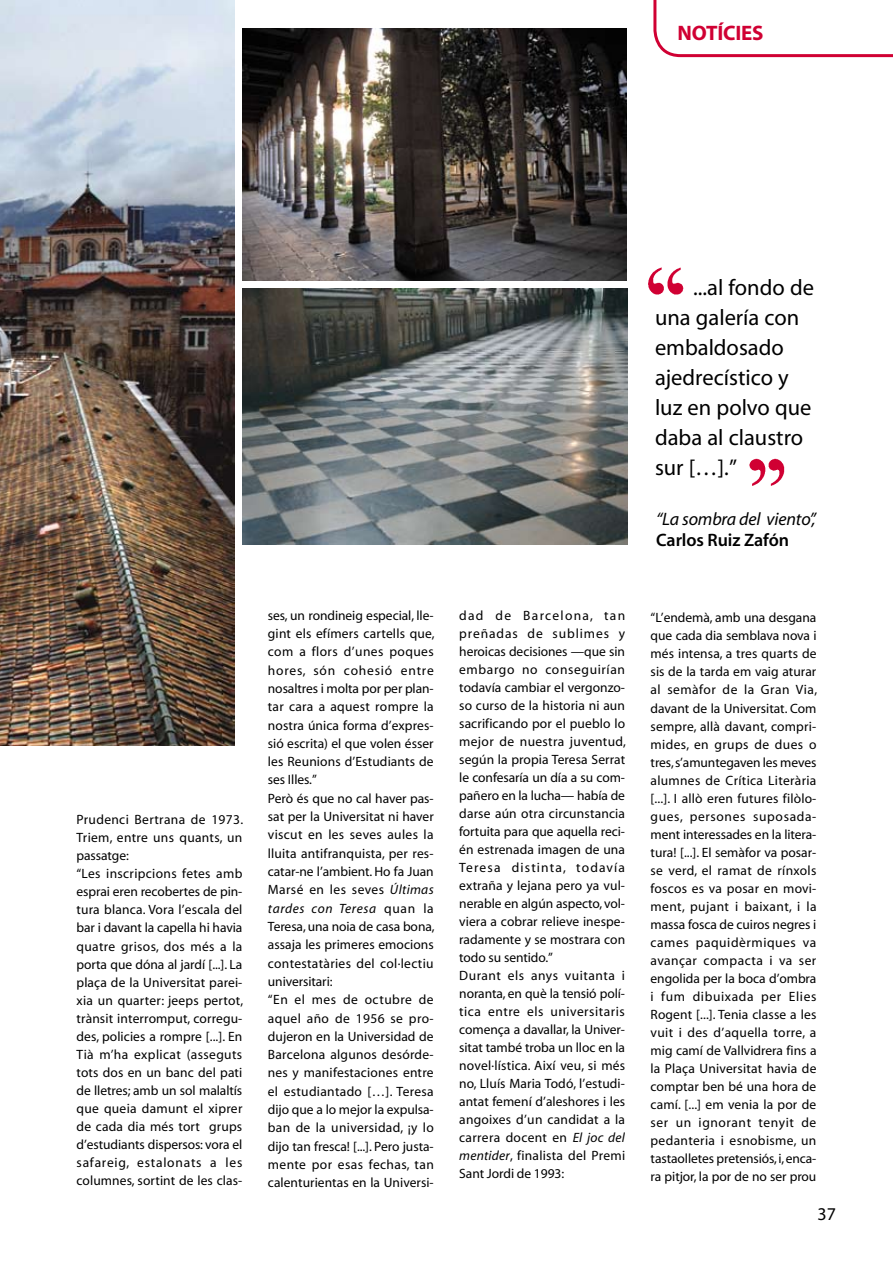
<style>
.page{position:relative;width:893px;height:1263px;background:#fff}
.page>*{position:absolute;margin:0;border:0;box-sizing:border-box;transform-origin:0 0}
.t1{font:22.5px/30px "Adobe Corp ID Myriad Rg";color:#000}
.t2{font:21px "Adobe Corp ID Myriad Bd";letter-spacing:-.01em;color:#d00033}
.t3{font:18px "Adobe Corp ID Myriad Rg It";letter-spacing:-.01em;color:#000}
.t4{font:18px "Adobe Corp ID Myriad Sb";letter-spacing:-.005em;color:#000}
.t5{font:18px "Adobe Corp ID Myriad Rg";color:#000}
.t6{font:13.5px/18px "Adobe Corp ID Myriad Rg";letter-spacing:.01em;color:#000}
.t7{font:13.5px "Adobe Corp ID Myriad Rg It";letter-spacing:.045em;color:#000}
.s1{font-family:"Adobe Corp ID Myriad Rg It"}
.s2{font-family:"Adobe Corp ID Myriad Rg"}
</style>
<div class="page">
<svg style="left:653px;top:0;width:240px;height:57px"></svg>
<img style="left:0;top:0;width:234px;height:745px">
<img style="left:243px;top:29px;width:383px;height:252px">
<img style="left:648px;top:267px;width:35px;height:28px">
<img style="left:749px;top:458px;width:36px;height:28px">
<img style="left:243px;top:289px;width:384px;height:255px">
<h2 class="t2" style="left:678px;top:23px;width:87px">NOTÍCIES</h2>
<h1 class="t1" style="left:655px;top:273px;width:160px;text-indent:38px">...al fondo de una galería con embaldosado ajedrecístico y luz en polvo que daba al claustro sur […].”</h1>
<h3 class="t3" style="left:656px;top:510px;width:161px">“La sombra del viento”,</h3>
<h3 class="t4" style="left:656px;top:531px;width:134px">Carlos Ruiz Zafón</h3>
<p class="t6" style="left:77px;top:811px;width:168px">Prudenci Bertrana de 1973.<br>Triem, entre uns quants, un passatge:<br>“Les inscripcions fetes amb esprai eren recobertes de pin&shy;tura blanca. Vora l’escala del bar i davant la capella hi havia quatre grisos, dos més a la porta que dóna al jardí [...]. La plaça de la Universitat parei&shy;xia un quarter: jeeps pertot, trànsit interromput, corregu&shy;des, policies a rompre [...]. En<br>Tià m’ha explicat (asseguts tots dos en un banc del pati de lletres; amb un sol malaltís que queia damunt el xiprer de cada dia més tort grups d’estudiants dispersos: vora el safareig, estalonats a les columnes, sortint de les clas-</p>
<p class="t6" style="left:268px;top:607px;width:168px">ses, un rondineig especial, lle&shy;gint els efímers cartells que, com a flors d’unes poques hores, són cohesió entre nosaltres i molta por per plan&shy;tar cara a aquest rompre la nostra única forma d’expres&shy;sió escrita) el que volen ésser les Reunions d’Estudiants de ses Illes.”<br>Però és que no cal haver pas&shy;sat per la Universitat ni haver viscut en les seves aules la lluita antifranquista, per res&shy;catar-ne l’ambient. Ho fa Juan<br>Marsé en les seves <span class="s1">Últimas</span></p>
<p class="t7" style="left:268px;top:901px;width:167px">tardes con Teresa <span class="s2">quan la</span></p>
<p class="t6" style="left:268px;top:918px;width:168px">Teresa, una noia de casa bona, assaja les primeres emocions contestatàries del col·lectiu universitari:<br>“En el mes de octubre de aquel año de 1956 se pro&shy;dujeron en la Universidad de<br>Barcelona algunos desórde&shy;nes y manifestaciones entre el estudiantado […]. Teresa dijo que a lo mejor la expulsa&shy;ban de la universidad, ¡y lo dijo tan fresca! [...]. Pero justa&shy;mente por esas fechas, tan calenturientas en la Universi-</p>
<p class="t6" style="left:459px;top:607px;width:168px">dad de Barcelona, tan preñadas de sublimes y heroicas decisiones —que sin embargo no conseguirían todavía cambiar el vergonzo&shy;so curso de la historia ni aun sacrificando por el pueblo lo mejor de nuestra juventud, según la propia Teresa Serrat le confesaría un día a su com&shy;pañero en la lucha— había de darse aún otra circunstancia fortuita para que aquella reci&shy;én estrenada imagen de una<br>Teresa distinta, todavía extraña y lejana pero ya vul&shy;nerable en algún aspecto, vol&shy;viera a cobrar relieve inespe&shy;radamente y se mostrara con todo su sentido.”<br>Durant els anys vuitanta i noranta, en què la tensió polí&shy;tica entre els universitaris comença a davallar, la Univer&shy;sitat també troba un lloc en la novel·lística. Així veu, si més no, Lluís Maria Todó, l’estudi&shy;antat femení d’aleshores i les angoixes d’un candidat a la carrera docent en <span class="s1">El joc del mentider</span>, finalista del Premi<br>Sant Jordi de 1993:</p>
<p class="t6" style="left:651px;top:609px;width:168px;text-align:justify">“L’endemà, amb una desgana que cada dia semblava nova i més intensa, a tres quarts de sis de la tarda em vaig aturar al semàfor de la Gran Via, davant de la Universitat. Com sempre, allà davant, compri&shy;mides, en grups de dues o tres, s’amuntegaven les meves alumnes de Crítica Literària [...]. I allò eren futures filòlo&shy;gues, persones suposada&shy;ment interessades en la litera&shy;tura! [...]. El semàfor va posar&shy;se verd, el ramat de rínxols foscos es va posar en movi&shy;ment, pujant i baixant, i la massa fosca de cuiros negres i cames paquidèrmiques va avançar compacta i va ser engolida per la boca d’ombra i fum dibuixada per Elies Rogent [...]. Tenia classe a les vuit i des d’aquella torre, a mig camí de Vallvidrera fins a la Plaça Universitat havia de comptar ben bé una hora de camí. [...] em venia la por de ser un ignorant tenyit de pedanteria i esnobisme, un tastaolletes pretensiós, i, enca&shy;ra pitjor, la por de no ser prou</p>
<h3 class="t5" style="left:818px;top:1205px;width:20px">37</h3>
</div>
